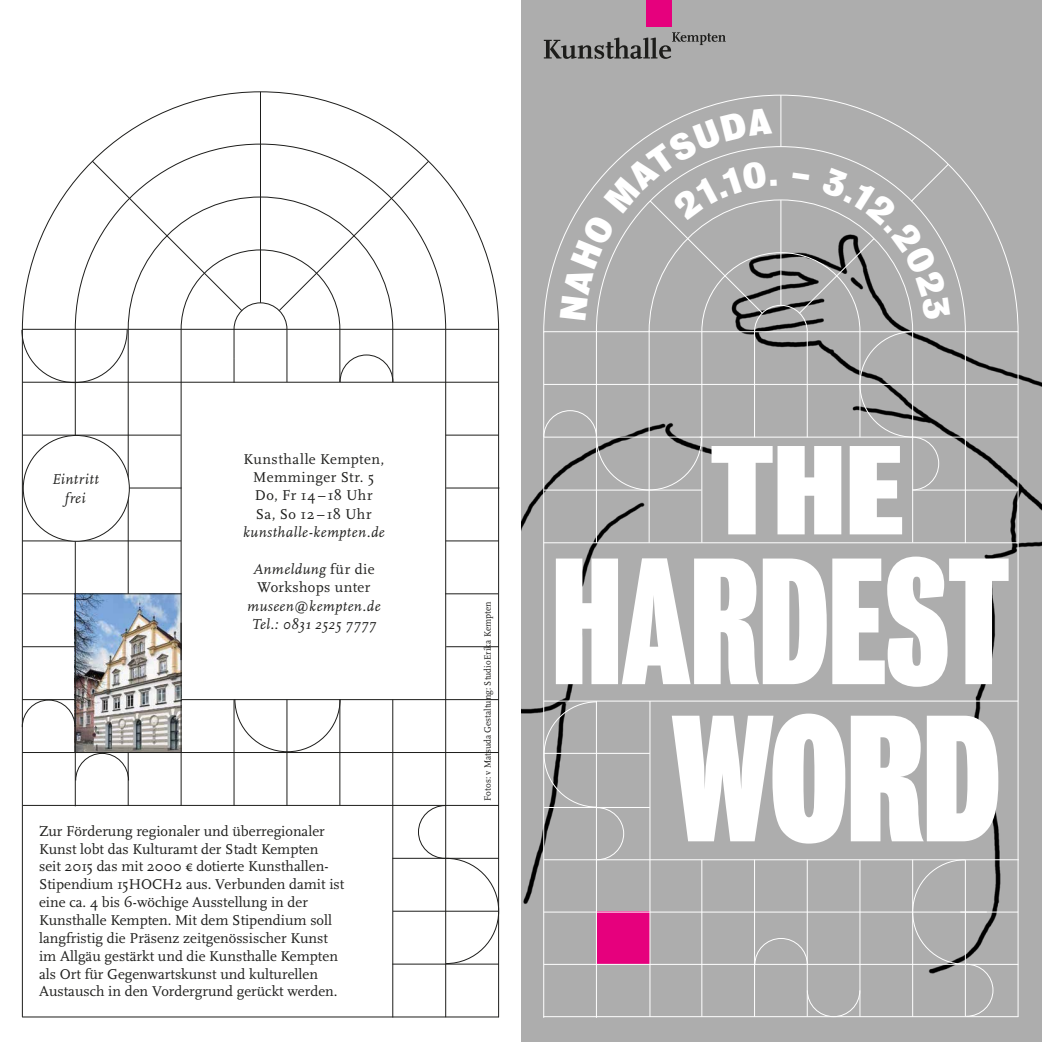
<style>
.page{position:relative;width:1042px;height:1042px;background:#fff}
.page>*{position:absolute;margin:0;border:0;box-sizing:border-box;transform-origin:0 0}
.t1{font:900 extra-condensed 163.45px "Bureau Grot";letter-spacing:-.005em;color:#fff;scale:.91 1}
.t2{font:900 condensed 163.45px "Bureau Grot";color:#fff;scale:.91 1}
.t3{font:900 condensed 114.98px "Bureau Grot";color:#fff;scale:1.18 1}
.t4{font:14.88px/17.8px "Scala Pro";color:#1d1d1b}
.t5{font:italic 14.88px/18.4px "Scala Pro";letter-spacing:.035em;color:#1d1d1b;text-align:center}
.t6{font:14.88px/18.4px "Scala Pro";letter-spacing:.03em;color:#1d1d1b;text-align:center}
.t7{font:14.88px/18.4px "Scala Pro";letter-spacing:.02em;color:#1d1d1b}
.t8{font:9.62px "Scala Pro";color:#1d1d1b;scale:.96 1}
.s1{font-style:italic}
</style>
<div class="page">
<div style="left:521px;top:0;width:521px;height:1042px;background:#adadad"></div>
<hr style="left:128px;top:752px;width:1px;height:54px;background:#1d1d1b">
<img style="left:76px;top:594px;width:105px;height:158px">
<hr style="left:22px;top:1016px;width:477px;height:1px;background:#1d1d1b">
<hr style="left:23px;top:805px;width:476px;height:1px;background:#1d1d1b">
<hr style="left:392px;top:963px;width:107px;height:1px;background:#1d1d1b">
<svg style="left:112px;top:91px;width:387px;height:240px"></svg>
<svg style="left:93px;top:143px;width:353px;height:186px"></svg>
<hr style="left:22px;top:329px;width:1px;height:688px;background:#1d1d1b">
<hr style="left:498px;top:329px;width:1px;height:688px;background:#1d1d1b">
<hr style="left:339px;top:699px;width:1px;height:106px;background:#1d1d1b">
<hr style="left:286px;top:699px;width:1px;height:107px;background:#1d1d1b">
<hr style="left:234px;top:699px;width:1px;height:107px;background:#1d1d1b">
<hr style="left:128px;top:329px;width:1px;height:265px;background:#1d1d1b">
<hr style="left:75px;top:329px;width:1px;height:477px;background:#1d1d1b">
<hr style="left:22px;top:329px;width:476px;height:1px;background:#1d1d1b">
<hr style="left:22px;top:752px;width:477px;height:1px;background:#1d1d1b">
<hr style="left:393px;top:911px;width:106px;height:1px;background:#1d1d1b">
<hr style="left:181px;top:699px;width:318px;height:1px;background:#1d1d1b">
<hr style="left:392px;top:858px;width:107px;height:1px;background:#1d1d1b">
<hr style="left:23px;top:646px;width:53px;height:1px;background:#1d1d1b">
<hr style="left:446px;top:646px;width:53px;height:1px;background:#1d1d1b">
<hr style="left:22px;top:593px;width:160px;height:1px;background:#1d1d1b">
<hr style="left:445px;top:593px;width:53px;height:1px;background:#1d1d1b">
<hr style="left:22px;top:540px;width:159px;height:1px;background:#1d1d1b">
<hr style="left:23px;top:435px;width:158px;height:1px;background:#1d1d1b">
<hr style="left:446px;top:435px;width:52px;height:1px;background:#1d1d1b">
<hr style="left:22px;top:382px;width:476px;height:1px;background:#1d1d1b">
<hr style="left:260px;top:92px;width:1px;height:211px;background:#1d1d1b">
<hr style="left:128px;top:487px;width:54px;height:1px;background:#1d1d1b">
<hr style="left:446px;top:487px;width:53px;height:1px;background:#1d1d1b">
<hr style="left:446px;top:540px;width:53px;height:1px;background:#1d1d1b">
<hr style="left:445px;top:329px;width:1px;height:688px;background:#1d1d1b">
<hr style="left:392px;top:699px;width:1px;height:318px;background:#1d1d1b">
<hr style="left:181px;top:329px;width:1px;height:477px;background:#1d1d1b">
<div style="left:596px;top:912px;width:54px;height:52px;background:#e6007d"></div>
<div style="left:23px;top:435px;width:106px;height:106px;background:#fff;border-radius:50%"></div>
<svg style="left:755px;top:937px;width:52px;height:27px"></svg>
<svg style="left:806px;top:989px;width:53px;height:27px"></svg>
<svg style="left:234px;top:699px;width:107px;height:53px"></svg>
<svg style="left:544px;top:701px;width:80px;height:158px;background:#a6a6a6"></svg>
<svg style="left:417px;top:804px;width:82px;height:160px"></svg>
<svg style="left:21px;top:160px;width:409px;height:223px"></svg>
<svg style="left:21px;top:699px;width:55px;height:29px"></svg>
<svg style="left:75px;top:753px;width:54px;height:28px"></svg>
<svg style="left:913px;top:860px;width:81px;height:156px;background:#aaa"></svg>
<div style="left:543px;top:94px;width:476px;height:239px;background:#adadad"></div>
<hr style="left:543px;top:1016px;width:475px;height:1px;background:#fff">
<hr style="left:544px;top:807px;width:52px;height:1px;background:#fff">
<hr style="left:597px;top:807px;width:53px;height:1px;background:#fff">
<hr style="left:544px;top:911px;width:443px;height:1px;background:#fff">
<hr style="left:544px;top:859px;width:475px;height:1px;background:#fff">
<hr style="left:912px;top:859px;width:1px;height:157px;background:#fff">
<hr style="left:965px;top:859px;width:1px;height:157px;background:#fff">
<hr style="left:859px;top:860px;width:1px;height:156px;background:#fff">
<div style="left:950px;top:146px;width:16px;height:185px;background:#adadad"></div>
<hr style="left:543px;top:332px;width:1px;height:686px;background:#fff">
<hr style="left:1017px;top:332px;width:1px;height:685px;background:#fff">
<hr style="left:807px;top:859px;width:1px;height:157px;background:#fff">
<hr style="left:754px;top:859px;width:1px;height:157px;background:#fff">
<hr style="left:701px;top:332px;width:1px;height:210px;background:#fff">
<hr style="left:649px;top:701px;width:1px;height:316px;background:#fff">
<hr style="left:596px;top:701px;width:1px;height:317px;background:#fff">
<hr style="left:701px;top:860px;width:1px;height:156px;background:#fff">
<hr style="left:649px;top:330px;width:1px;height:213px;background:#fff">
<hr style="left:596px;top:331px;width:1px;height:212px;background:#fff">
<hr style="left:544px;top:331px;width:474px;height:1px;background:#fff">
<hr style="left:912px;top:490px;width:106px;height:1px;background:#fff">
<hr style="left:544px;top:753px;width:52px;height:1px;background:#fff">
<hr style="left:597px;top:753px;width:53px;height:1px;background:#fff">
<hr style="left:544px;top:700px;width:474px;height:1px;background:#fff">
<hr style="left:700px;top:437px;width:318px;height:1px;background:#fff">
<hr style="left:544px;top:384px;width:474px;height:1px;background:#fff">
<hr style="left:544px;top:542px;width:474px;height:1px;background:#fff">
<hr style="left:780px;top:95px;width:1px;height:51px;background:#fff">
<hr style="left:965px;top:331px;width:1px;height:212px;background:#fff">
<hr style="left:912px;top:381px;width:1px;height:161px;background:#fff">
<hr style="left:960px;top:911px;width:58px;height:1px;background:#fff">
<hr style="left:544px;top:964px;width:474px;height:1px;background:#fff">
<div style="left:646px;top:0;width:25px;height:26px;background:#e6007d"></div>
<svg style="left:544px;top:32px;width:182px;height:27px;background:#8c8c8b"></svg>
<svg style="left:543px;top:108px;width:407px;height:383px;background:#aaa"></svg>
<p class="t5" style="left:52px;top:470px;width:49px">Eintritt frei</p>
<p class="t6" style="left:243px;top:450px;width:142px">Kunsthalle Kempten,<br>Memminger Str. 5<br>Do, Fr 14 – 18 Uhr<br>Sa, So 12 – 18 Uhr</p>
<p class="t5" style="left:243px;top:523px;width:143px">kunsthalle-kempten.de</p>
<p class="t7" style="left:253px;top:560px;width:123px"><span class="s1">Anmeldung</span> für die<br>Workshops unter</p>
<p class="t5" style="left:247px;top:596px;width:135px">museen@kempten.de<br>Tel.: 0831 2525 7777</p>
<p class="t4" style="left:39px;top:822px;width:307px">Zur Förderung regionaler und überregionaler Kunst lobt das Kulturamt der Stadt Kempten<br>seit 2015 das mit 2000 € dotierte Kunsthallen-Stipendium 15HOCH2 aus. Verbunden damit ist eine ca. 4 bis 6-wöchige Ausstellung in der Kunsthalle Kempten. Mit dem Stipendium soll langfristig die Präsenz zeitgenössischer Kunst im Allgäu gestärkt und die Kunsthalle Kempten als Ort für Gegenwartskunst und kulturellen Austausch in den Vordergrund gerückt werden.</p>
<p class="t8" style="left:482px;top:800px;width:209px;rotate:-90deg">Fotos: v Matsuda Gestaltung: Studio Erika Kempten</p>
<h2 class="t3" style="left:710px;top:425px;width:165px">THE</h2>
<h1 class="t1" style="left:551px;top:531px;width:505px">HARDEST</h1>
<h1 class="t2" style="left:671px;top:685px;width:364px">WORD</h1>
</div>
